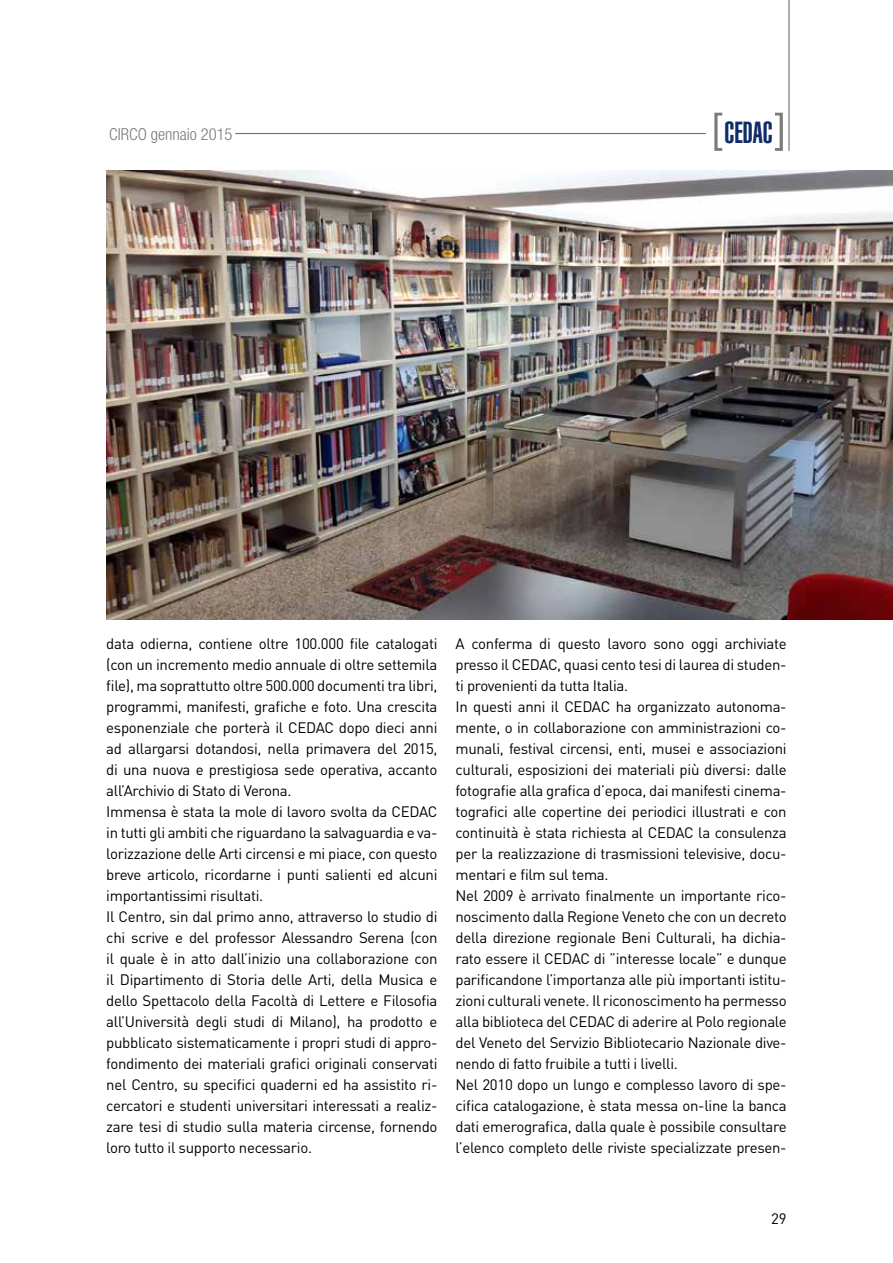
<style>
.page{position:relative;width:893px;height:1263px;background:#fff}
.page>*{position:absolute;margin:0;border:0;box-sizing:border-box;transform-origin:0 0}
.t1{font:900 extra-condensed 30px "Helvetica";color:#102d69}
.t2{font:300 condensed 16.5px "Helvetica Neue";color:#7c7b7b}
.t3{font:15px/21px "DIN";letter-spacing:-.02em;color:#000}
</style>
<div class="page">
<hr style="left:788px;top:0;width:2px;height:151px;background:#706f6f">
<hr style="left:235px;top:133px;width:471px;height:1px;background:#706f6f">
<svg style="left:714px;top:113px;width:8px;height:38px"></svg>
<svg style="left:775px;top:113px;width:8px;height:38px"></svg>
<img style="left:106px;top:170px;width:787px;height:450px">
<p class="t2" style="left:109px;top:125px;width:125px">CIRCO gennaio 2015</p>
<h1 class="t1" style="left:724px;top:115px;width:50px">CEDAC</h1>
<p class="t3" style="left:106px;top:633px;width:333px">data odierna, contiene oltre 100.000 file catalogati (con un incremento medio annuale di oltre settemila file), ma soprattutto oltre 500.000 documenti tra libri, programmi, manifesti, grafiche e foto. Una crescita esponenziale che porterà il CEDAC dopo dieci anni ad allargarsi dotandosi, nella primavera del 2015, di una nuova e prestigiosa sede operativa, accanto all’Archivio di Stato di Verona.<br>Immensa è stata la mole di lavoro svolta da CEDAC in tutti gli ambiti che riguardano la salvaguardia e va&shy;lorizzazione delle Arti circensi e mi piace, con questo breve articolo, ricordarne i punti salienti ed alcuni importantissimi risultati.<br>Il Centro, sin dal primo anno, attraverso lo studio di chi scrive e del professor Alessandro Serena (con il quale è in atto dall’inizio una collaborazione con il Dipartimento di Storia delle Arti, della Musica e dello Spettacolo della Facoltà di Lettere e Filosofia all’Università degli studi di Milano), ha prodotto e pubblicato sistematicamente i propri studi di appro&shy;fondimento dei materiali grafici originali conservati nel Centro, su specifici quaderni ed ha assistito ri&shy;cercatori e studenti universitari interessati a realiz&shy;zare tesi di studio sulla materia circense, fornendo loro tutto il supporto necessario.</p>
<p class="t3" style="left:455px;top:633px;width:333px">A conferma di questo lavoro sono oggi archiviate presso il CEDAC, quasi cento tesi di laurea di studen&shy;ti provenienti da tutta Italia.<br>In questi anni il CEDAC ha organizzato autonoma&shy;mente, o in collaborazione con amministrazioni co&shy;munali, festival circensi, enti, musei e associazioni culturali, esposizioni dei materiali più diversi: dalle fotografie alla grafica d’epoca, dai manifesti cinema&shy;tografici alle copertine dei periodici illustrati e con continuità è stata richiesta al CEDAC la consulenza per la realizzazione di trasmissioni televisive, docu&shy;mentari e film sul tema.<br>Nel 2009 è arrivato finalmente un importante rico&shy;noscimento dalla Regione Veneto che con un decreto della direzione regionale Beni Culturali, ha dichia&shy;rato essere il CEDAC di ”interesse locale” e dunque parificandone l’importanza alle più importanti istitu&shy;zioni culturali venete. Il riconoscimento ha permesso alla biblioteca del CEDAC di aderire al Polo regionale del Veneto del Servizio Bibliotecario Nazionale dive&shy;nendo di fatto fruibile a tutti i livelli.<br>Nel 2010 dopo un lungo e complesso lavoro di spe&shy;cifica catalogazione, è stata messa on-line la banca dati emerografica, dalla quale è possibile consultare l’elenco completo delle riviste specializzate presen-</p>
<p class="t3" style="left:771px;top:1208px;width:17px">29</p>
</div>
